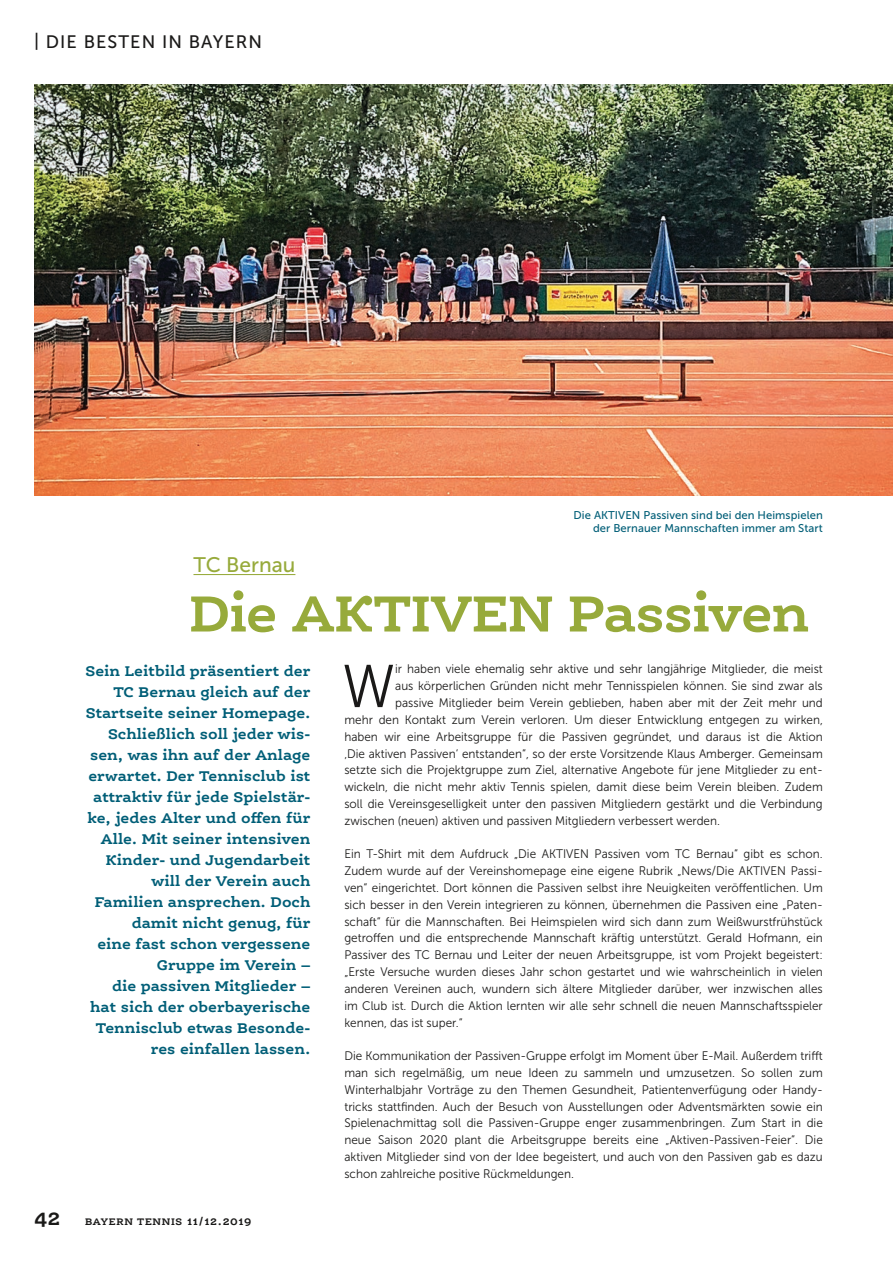
<style>
.page{position:relative;width:893px;height:1263px;background:#fff}
.page>*{position:absolute;margin:0;border:0;box-sizing:border-box;transform-origin:0 0}
.t1{font:60.15px "Museo Sans 300";color:#1a1918;scale:.95 1}
.t2{font:700 54px "Ernestine OT";letter-spacing:-.02em;color:#97aa3b}
.t3{font:21px "Museo Sans 500";color:#97aa3b}
.t4{font:18px "Museo Sans 500";letter-spacing:.06em;color:#1a1918}
.t5{font:700 15px/21px "Ernestine OT";color:#005e77;text-align:right}
.t6{font:12.3px/16.8px "Museo Sans 300";color:#1a1918;text-align:justify;scale:.95 1}
.t7{font:11.25px/13.5px "Museo Sans 500";letter-spacing:.005em;color:#005e77;text-align:right}
.t8{font:700 10.2px "Ernestine OT";letter-spacing:.065em;color:#1a1918}
.s1{font-size:21px}
.s2{font-size:11.25px}
</style>
<div class="page">
<hr style="left:193px;top:574px;width:102px;height:1px;background:#97aa3b">
<img style="left:34px;top:85px;width:859px;height:410px">
<h3 class="t4" style="left:34px;top:31px;width:75px">| Die Besten</h3>
<h3 class="t4" style="left:162px;top:31px;width:98px">in Bayern</h3>
<h3 class="t3" style="left:193px;top:554px;width:103px">TC Bernau</h3>
<p class="t7" style="left:574px;top:508px;width:251px">Die AKTIVEN Passiven sind bei den Heimspielen der Bernauer Mannschaften immer am Start</p>
<h2 class="t2" style="left:189px;top:583px;width:621px">Die AKTIVEN Passiven</h2>
<h1 class="t1" style="left:342px;top:654px;width:57px">W</h1>
<p class="t6" style="left:395px;top:661px;width:452px">ir haben viele ehemalig sehr aktive und sehr langjährige Mitglieder, die meist</p>
<p class="t5" style="left:85px;top:661px;width:226px">Sein Leitbild präsentiert der<br>TC Bernau gleich auf der<br>Startseite seiner Homepage.<br>Schließlich soll jeder wis&shy;sen, was ihn auf der Anlage erwartet. Der Tennisclub ist attraktiv für jede Spielstär&shy;ke, jedes Alter und offen für<br>Alle. Mit seiner intensiven<br>Kinder- und Jugendarbeit will der Verein auch<br>Familien ansprechen. Doch damit nicht genug, für<br>eine fast schon vergessene<br>Gruppe im Verein –<br>die passiven Mitglieder – hat sich der oberbayerische<br>Tennisclub etwas Besonde&shy;res einfallen lassen.</p>
<p class="t6" style="left:395px;top:678px;width:452px">aus körperlichen Gründen nicht mehr Tennisspielen können. Sie sind zwar als</p>
<p class="t6" style="left:395px;top:694px;width:452px">passive Mitglieder beim Verein geblieben, haben aber mit der Zeit mehr und</p>
<p class="t6" style="left:344px;top:711px;width:505px">mehr den Kontakt zum Verein verloren. Um dieser Entwicklung entgegen zu wirken,</p>
<p class="t6" style="left:344px;top:728px;width:505px">haben wir eine Arbeitsgruppe für die Passiven gegründet, und daraus ist die Aktion</p>
<p class="t6" style="left:344px;top:745px;width:505px">‚Die aktiven Passiven‘ entstanden“, so der erste Vorsitzende Klaus Amberger. Gemeinsam</p>
<p class="t6" style="left:344px;top:762px;width:505px">setzte sich die Projektgruppe zum Ziel, alternative Angebote für jene Mitglieder zu ent-</p>
<p class="t6" style="left:344px;top:779px;width:505px">wickeln, die nicht mehr aktiv Tennis spielen, damit diese beim Verein bleiben. Zudem</p>
<p class="t6" style="left:344px;top:795px;width:505px">soll die Vereinsgeselligkeit unter den passiven Mitgliedern gestärkt und die Verbindung</p>
<p class="t6" style="left:344px;top:812px;width:397px">zwischen (neuen) aktiven und passiven Mitgliedern verbessert werden.</p>
<p class="t6" style="left:344px;top:846px;width:505px">Ein T-Shirt mit dem Aufdruck „Die AKTIVEN Passiven vom TC Bernau“ gibt es schon.<br>Zudem wurde auf der Vereinshomepage eine eigene Rubrik „News/Die AKTIVEN Passi&shy;ven“ eingerichtet. Dort können die Passiven selbst ihre Neuigkeiten veröffentlichen. Um sich besser in den Verein integrieren zu können, übernehmen die Passiven eine „Paten&shy;schaft“ für die Mannschaften. Bei Heimspielen wird sich dann zum Weißwurstfrühstück getroffen und die entsprechende Mannschaft kräftig unterstützt. Gerald Hofmann, ein Passiver des TC Bernau und Leiter der neuen Arbeitsgruppe, ist vom Projekt begeistert: „Erste Versuche wurden dieses Jahr schon gestartet und wie wahrscheinlich in vielen anderen Vereinen auch, wundern sich ältere Mitglieder darüber, wer inzwischen alles im Club ist. Durch die Aktion lernten wir alle sehr schnell die neuen Mannschaftsspieler kennen, das ist super.“</p>
<p class="t6" style="left:344px;top:1048px;width:505px">Die Kommunikation der Passiven-Gruppe erfolgt im Moment über E-Mail. Außerdem trifft man sich regelmäßig, um neue Ideen zu sammeln und umzusetzen. So sollen zum Winterhalbjahr Vorträge zu den Themen Gesundheit, Patientenverfügung oder Handy&shy;tricks stattfinden. Auch der Besuch von Ausstellungen oder Adventsmärkten sowie ein Spielenachmittag soll die Passiven-Gruppe enger zusammenbringen. Zum Start in die neue Saison 2020 plant die Arbeitsgruppe bereits eine „Aktiven-Passiven-Feier“. Die aktiven Mitglieder sind von der Idee begeistert, und auch von den Passiven gab es dazu schon zahlreiche positive Rückmeldungen.</p>
<p class="t8" style="left:34px;top:1215px;width:219px"><span class="s1">42</span> Bayern Tennis <span class="s2">11/12.2019</span></p>
</div>
